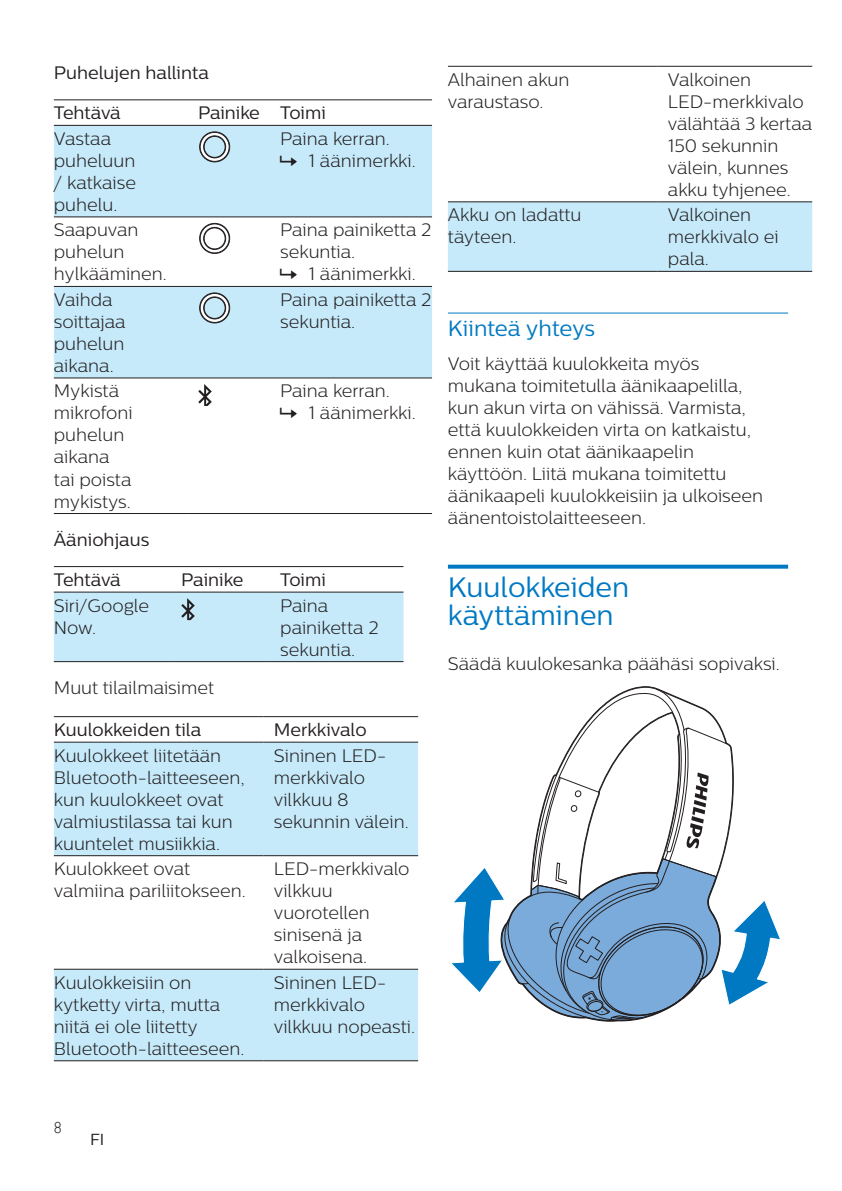
<style>
.page{position:relative;width:842px;height:1191px;background:#fff}
.page>*{position:absolute;margin:0;border:0;box-sizing:border-box;transform-origin:0 0}
.heading2{font:28px/28px "Centrale Sans";color:#0079c2}
.heading3{font:22px "Centrale Sans";letter-spacing:-.005em;color:#0079c2}
.Body_Text{font:300 18px/22px "Centrale Sans";color:#231f20}
.Body_Text-2{font:18px "Centrale Sans";color:#231f20}
.language_indication{font:16px "Centrale Sans";color:#231f20}
.t1{font:16px "Gill Sans Alt One WGL Light";color:#231f20}
</style>
<div class="page">
<svg style="left:54px;top:126px;width:378px;height:251px;fill:#c6eafa"></svg>
<hr style="left:54px;top:99px;width:134px;height:1px;background:#231f20">
<hr style="left:188px;top:99px;width:82px;height:1px;background:#231f20">
<hr style="left:270px;top:99px;width:162px;height:1px;background:#231f20">
<hr style="left:54px;top:125px;width:134px;height:1px;background:#231f20">
<hr style="left:188px;top:125px;width:82px;height:1px;background:#231f20">
<hr style="left:270px;top:125px;width:162px;height:1px;background:#231f20">
<hr style="left:54px;top:216px;width:134px;height:1px;background:#231f20">
<hr style="left:188px;top:216px;width:82px;height:1px;background:#231f20">
<hr style="left:270px;top:216px;width:162px;height:1px;background:#231f20">
<hr style="left:54px;top:286px;width:134px;height:1px;background:#231f20">
<hr style="left:188px;top:286px;width:82px;height:1px;background:#231f20">
<hr style="left:270px;top:286px;width:162px;height:1px;background:#231f20">
<hr style="left:54px;top:377px;width:134px;height:1px;background:#231f20">
<hr style="left:188px;top:377px;width:82px;height:1px;background:#231f20">
<hr style="left:270px;top:377px;width:162px;height:1px;background:#231f20">
<hr style="left:54px;top:513px;width:134px;height:1px;background:#231f20">
<hr style="left:188px;top:513px;width:82px;height:1px;background:#231f20">
<hr style="left:270px;top:513px;width:162px;height:1px;background:#231f20">
<svg style="left:198px;top:131px;width:33px;height:31px"></svg>
<svg style="left:198px;top:223px;width:33px;height:31px"></svg>
<svg style="left:198px;top:292px;width:33px;height:31px"></svg>
<svg style="left:198px;top:384px;width:14px;height:22px"></svg>
<hr style="left:54px;top:566px;width:117px;height:1px;background:#231f20">
<hr style="left:171px;top:566px;width:99px;height:1px;background:#231f20">
<hr style="left:270px;top:566px;width:133px;height:1px;background:#231f20">
<hr style="left:54px;top:591px;width:117px;height:1px;background:#231f20">
<hr style="left:171px;top:591px;width:99px;height:1px;background:#231f20">
<hr style="left:270px;top:591px;width:133px;height:1px;background:#231f20">
<hr style="left:54px;top:661px;width:117px;height:1px;background:#231f20">
<hr style="left:171px;top:661px;width:99px;height:1px;background:#231f20">
<hr style="left:270px;top:661px;width:133px;height:1px;background:#231f20">
<div style="left:54px;top:592px;width:349px;height:69px;background:#c6eafa"></div>
<svg style="left:54px;top:742px;width:364px;height:318px;fill:#c6eafa"></svg>
<hr style="left:54px;top:716px;width:210px;height:1px;background:#231f20">
<hr style="left:264px;top:716px;width:154px;height:1px;background:#231f20">
<hr style="left:54px;top:741px;width:210px;height:1px;background:#231f20">
<hr style="left:264px;top:741px;width:154px;height:1px;background:#231f20">
<hr style="left:54px;top:855px;width:210px;height:1px;background:#231f20">
<hr style="left:264px;top:855px;width:154px;height:1px;background:#231f20">
<hr style="left:54px;top:968px;width:210px;height:1px;background:#231f20">
<hr style="left:264px;top:968px;width:154px;height:1px;background:#231f20">
<hr style="left:54px;top:1060px;width:210px;height:1px;background:#231f20">
<hr style="left:264px;top:1060px;width:154px;height:1px;background:#231f20">
<hr style="left:448px;top:312px;width:340px;height:1px;background:#0079c2">
<svg style="left:448px;top:564px;width:340px;height:4px"></svg>
<div style="left:448px;top:202px;width:364px;height:69px;background:#c6eafa"></div>
<hr style="left:448px;top:66px;width:210px;height:1px;background:#231f20">
<hr style="left:658px;top:66px;width:154px;height:1px;background:#231f20">
<hr style="left:448px;top:201px;width:210px;height:1px;background:#231f20">
<hr style="left:658px;top:201px;width:154px;height:1px;background:#231f20">
<hr style="left:448px;top:271px;width:210px;height:1px;background:#231f20">
<hr style="left:658px;top:271px;width:154px;height:1px;background:#231f20">
<svg style="left:451px;top:688px;width:330px;height:333px"></svg>
<svg style="left:280px;top:156px;width:17px;height:10px"></svg>
<svg style="left:280px;top:269px;width:17px;height:10px"></svg>
<p class="Body_Text-2" style="left:54px;top:63px;width:157px">Puhelujen hallinta</p>
<p class="Body_Text-2" style="left:54px;top:103px;width:68px">Tehtävä</p>
<p class="Body_Text-2" style="left:198px;top:103px;width:63px">Painike</p>
<p class="Body_Text-2" style="left:280px;top:103px;width:47px">Toimi</p>
<p class="Body_Text" style="left:54px;top:127px;width:84px">Vastaa puheluun / katkaise puhelu.</p>
<p class="Body_Text" style="left:280px;top:127px;width:111px">Paina kerran.</p>
<p class="Body_Text" style="left:309px;top:149px;width:109px">1 äänimerkki.</p>
<p class="Body_Text" style="left:54px;top:219px;width:115px">Saapuvan puhelun hylkääminen.</p>
<p class="Body_Text" style="left:280px;top:219px;width:153px">Paina painiketta 2 sekuntia.</p>
<p class="Body_Text" style="left:309px;top:263px;width:109px">1 äänimerkki.</p>
<p class="Body_Text" style="left:54px;top:288px;width:73px">Vaihda soittajaa puhelun aikana.</p>
<p class="Body_Text" style="left:280px;top:288px;width:153px">Paina painiketta 2 sekuntia.</p>
<p class="Body_Text" style="left:54px;top:380px;width:81px">Mykistä mikrofoni puhelun aikana tai poista mykistys.</p>
<p class="Body_Text" style="left:280px;top:380px;width:111px">Paina kerran.</p>
<p class="Body_Text" style="left:309px;top:402px;width:109px">1 äänimerkki.</p>
<p class="Body_Text-2" style="left:54px;top:529px;width:97px">Ääniohjaus</p>
<p class="Body_Text-2" style="left:54px;top:569px;width:68px">Tehtävä</p>
<p class="Body_Text-2" style="left:181px;top:569px;width:64px">Painike</p>
<p class="Body_Text-2" style="left:280px;top:569px;width:47px">Toimi</p>
<p class="Body_Text" style="left:54px;top:594px;width:97px">Siri/Google<br>Now.</p>
<p class="Body_Text" style="left:280px;top:594px;width:100px">Paina painiketta 2 sekuntia.</p>
<p class="Body_Text" style="left:54px;top:676px;width:162px">Muut tilailmaisimet</p>
<p class="Body_Text-2" style="left:54px;top:719px;width:149px">Kuulokkeiden tila</p>
<p class="Body_Text-2" style="left:274px;top:719px;width:94px">Merkkivalo</p>
<p class="Body_Text" style="left:54px;top:744px;width:192px">Kuulokkeet liitetään<br>Bluetooth-laitteeseen, kun kuulokkeet ovat valmiustilassa tai kun kuuntelet musiikkia.</p>
<p class="Body_Text" style="left:274px;top:744px;width:136px">Sininen LED&shy;merkkivalo vilkkuu 8 sekunnin välein.</p>
<p class="Body_Text" style="left:54px;top:857px;width:194px">Kuulokkeet ovat valmiina pariliitokseen.</p>
<p class="Body_Text" style="left:274px;top:857px;width:137px">LED-merkkivalo vilkkuu vuorotellen sinisenä ja valkoisena.</p>
<p class="Body_Text" style="left:54px;top:971px;width:192px">Kuulokkeisiin on kytketty virta, mutta niitä ei ole liitetty<br>Bluetooth-laitteeseen.</p>
<p class="Body_Text" style="left:274px;top:971px;width:143px">Sininen LED&shy;merkkivalo vilkkuu nopeasti.</p>
<p class="Body_Text" style="left:448px;top:68px;width:123px">Alhainen akun varaustaso.</p>
<p class="Body_Text" style="left:668px;top:68px;width:146px">Valkoinen<br>LED-merkkivalo välähtää 3 kertaa<br>150 sekunnin välein, kunnes akku tyhjenee.</p>
<p class="Body_Text" style="left:448px;top:204px;width:135px">Akku on ladattu täyteen.</p>
<p class="Body_Text" style="left:668px;top:204px;width:112px">Valkoinen merkkivalo ei pala.</p>
<p class="heading3" style="left:448px;top:316px;width:149px">Kiinteä yhteys</p>
<p class="Body_Text" style="left:448px;top:352px;width:317px">Voit käyttää kuulokkeita myös mukana toimitetulla äänikaapelilla, kun akun virta on vähissä. Varmista, että kuulokkeiden virta on katkaistu, ennen kuin otat äänikaapelin käyttöön. Liitä mukana toimitettu äänikaapeli kuulokkeisiin ja ulkoiseen äänentoistolaitteeseen.</p>
<p class="heading2" style="left:448px;top:573px;width:183px">Kuulokkeiden käyttäminen</p>
<p class="Body_Text" style="left:448px;top:652px;width:333px">Säädä kuulokesanka päähäsi sopivaksi.</p>
<p class="t1" style="left:54px;top:1117px;width:9px">8</p>
<p class="language_indication" style="left:90px;top:1130px;width:16px">FI</p>
</div>
